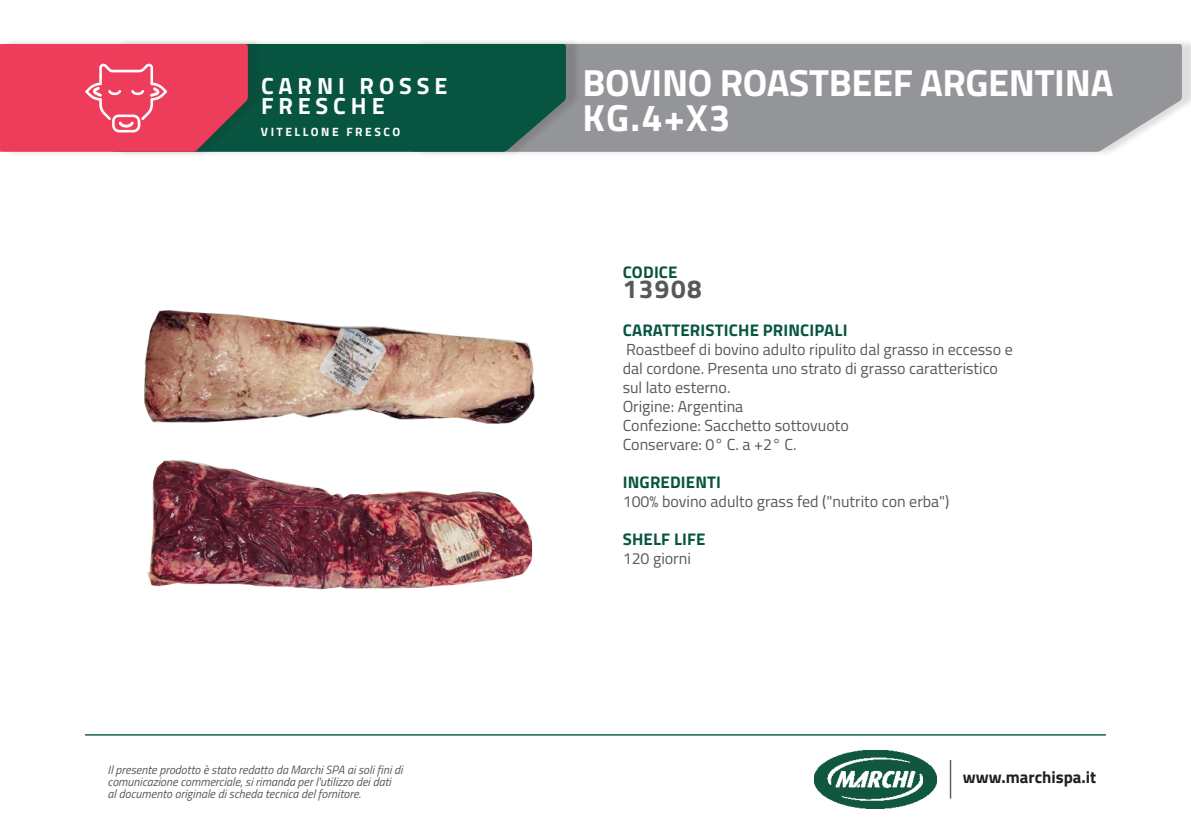
<style>
.page{position:relative;width:1191px;height:840px;background:#fff}
.page>*{position:absolute;margin:0;border:0;box-sizing:border-box;transform-origin:0 0}
.t1{font:700 37.8px/34.2px "Titillium Web";letter-spacing:-.01em;color:#fff}
.t2{font:700 26px "Titillium Web";letter-spacing:.06em;color:#57585a}
.t3{font:700 23.4px "Titillium Web";letter-spacing:.21em;color:#fff}
.t4{font:700 16.8px "Titillium Web";letter-spacing:.01em;color:#075541}
.t5{font:700 16.8px "Titillium Web";color:#231f20}
.t6{font:16px "Titillium Web";color:#57585a}
.t7{font:italic 12px/12px "Titillium Web";color:#57585a}
.t8{font:700 12px "Titillium Web";letter-spacing:.21em;color:#fff}
</style>
<div class="page">
<hr style="left:949px;top:759px;width:2px;height:39px;background:#57585a">
<img style="left:814px;top:750px;width:122px;height:58px">
<hr style="left:85px;top:733px;width:1021px;height:2px;background:#075541">
<div style="left:416px;top:39px;width:775px;height:118px;background:#231f20;opacity:.15"></div>
<div style="left:581px;top:44px;width:600px;height:108px;background:#939598"></div>
<div style="left:116px;top:39px;width:465px;height:118px;background:#231f20;opacity:.15"></div>
<div style="left:263px;top:44px;width:303px;height:108px;background:#075541"></div>
<div style="left:4px;top:38px;width:259px;height:119px;background:#231f20;opacity:.15"></div>
<svg style="left:0;top:44px;width:248px;height:108px;background:#e2435f"></svg>
<img style="left:144px;top:310px;width:391px;height:280px">
<p class="t3" style="left:261px;top:68px;width:188px">CARNI ROSSE</p>
<p class="t3" style="left:261px;top:88px;width:125px">FRESCHE</p>
<p class="t8" style="left:261px;top:123px;width:141px">VITELLONE FRESCO</p>
<p class="t3" style="left:302px;top:85px;width:91px">CARNE</p>
<p class="t7" style="left:108px;top:762px;width:296px">Il presente prodotto è stato redatto da Marchi SPA ai soli fini di comunicazione commerciale, si rimanda per l'utilizzo dei dati<br>al documento originale di scheda tecnica del fornitore.</p>
<p class="t1" style="left:582px;top:64px;width:532px">BOVINO ROASTBEEF ARGENTINA<br>KG.4+X3</p>
<p class="t4" style="left:623px;top:259px;width:56px">CODICE</p>
<p class="t2" style="left:622px;top:268px;width:81px">13908</p>
<p class="t4" style="left:623px;top:317px;width:226px">CARATTERISTICHE PRINCIPALI</p>
<p class="t6" style="left:626px;top:337px;width:388px">Roastbeef di bovino adulto ripulito dal grasso in eccesso e</p>
<p class="t6" style="left:622px;top:356px;width:377px">dal cordone. Presenta uno strato di grasso caratteristico</p>
<p class="t6" style="left:622px;top:375px;width:109px">sul lato esterno.</p>
<p class="t6" style="left:622px;top:394px;width:122px">Origine: Argentina</p>
<p class="t6" style="left:622px;top:413px;width:228px">Confezione: Sacchetto sottovuoto</p>
<p class="t6" style="left:622px;top:432px;width:175px">Conservare: 0° C. a +2° C.</p>
<p class="t4" style="left:623px;top:469px;width:100px">INGREDIENTI</p>
<p class="t6" style="left:622px;top:489px;width:328px">100% bovino adulto grass fed ("nutrito con erba")</p>
<p class="t4" style="left:623px;top:526px;width:84px">SHELF LIFE</p>
<p class="t6" style="left:622px;top:546px;width:70px">120 giorni</p>
<p class="t5" style="left:963px;top:764px;width:135px">www.marchispa.it</p>
</div>
